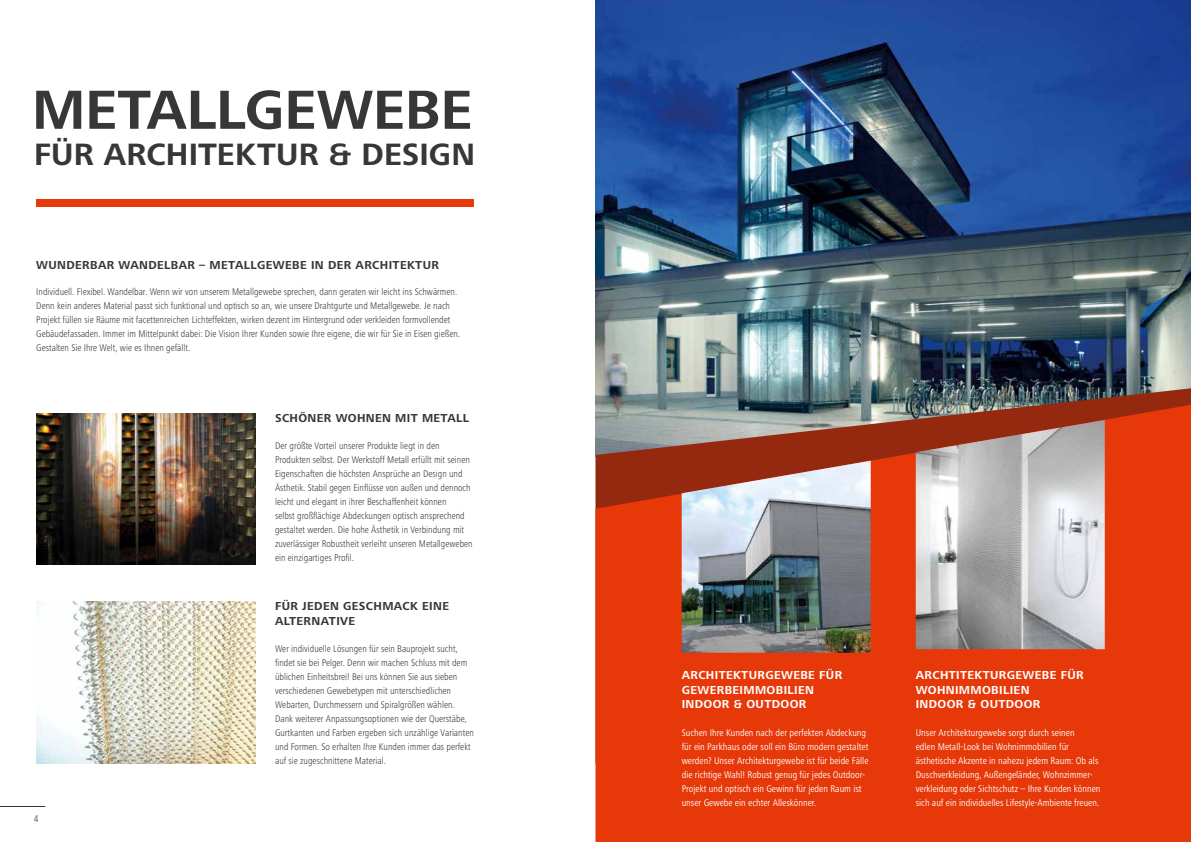
<style>
.page{position:relative;width:1191px;height:842px;background:#fff}
.page>*{position:absolute;margin:0;border:0;box-sizing:border-box;transform-origin:0 0}
.t1{font:700 57px "Frutiger Next LTW1 G";color:#373736}
.t2{font:700 32px "Frutiger Next LTW1 G";letter-spacing:.005em;color:#373736}
.t3{font:700 12px/14.4px "Frutiger Next LTW1 G";letter-spacing:.03em;color:#373736}
.t4{font:700 12px/14.4px "Frutiger Next LTW1 G";letter-spacing:.03em;color:#fff}
.t5{font:300 condensed 10px/14px "Frutiger Next LTW1 G";color:#373736}
.t6{font:condensed 10px/14px "Frutiger Next LTW1 G";color:#fff}
</style>
<div class="page">
<img style="left:36px;top:414px;width:219px;height:150px">
<img style="left:36px;top:602px;width:219px;height:161px">
<img style="left:595px;top:0;width:596px;height:388px">
<hr style="left:0;top:806px;width:45px;height:1px;background:#373736">
<div style="left:36px;top:200px;width:438px;height:7px;background:#e63808"></div>
<img style="left:595px;top:388px;width:596px;height:17px">
<svg style="left:595px;top:405px;width:596px;height:437px;background:#da3d12"></svg>
<img style="left:681px;top:461px;width:189px;height:192px">
<img style="left:915px;top:420px;width:189px;height:229px">
<svg style="left:595px;top:6px;width:8px;height:7px"></svg>
<h1 class="t1" style="left:32px;top:77px;width:442px">METALLGEWEBE</h1>
<h2 class="t2" style="left:34px;top:136px;width:442px">FÜR ARCHITEKTUR &amp; DESIGN</h2>
<p class="t3" style="left:36px;top:258px;width:404px">WUNDERBAR WANDELBAR – METALLGEWEBE IN DER ARCHITEKTUR</p>
<p class="t5" style="left:36px;top:285px;width:425px">Individuell. Flexibel. Wandelbar. Wenn wir von unserem Metallgewebe sprechen, dann geraten wir leicht ins Schwärmen.<br>Denn kein anderes Material passt sich funktional und optisch so an, wie unsere Drahtgurte und Metallgewebe. Je nach Projekt füllen sie Räume mit facettenreichen Lichteffekten, wirken dezent im Hintergrund oder verkleiden formvollendet Gebäudefassaden. Immer im Mittelpunkt dabei: Die Vision Ihrer Kunden sowie Ihre eigene, die wir für Sie in Eisen gießen.<br>Gestalten Sie Ihre Welt, wie es Ihnen gefällt.</p>
<p class="t5" style="left:34px;top:811px;width:6px">4</p>
<p class="t3" style="left:275px;top:412px;width:196px">SCHÖNER WOHNEN MIT METALL</p>
<p class="t5" style="left:275px;top:439px;width:199px">Der größte Vorteil unserer Produkte liegt in den Produkten selbst. Der Werkstoff Metall erfüllt mit seinen Eigenschaften die höchsten Ansprüche an Design und Ästhetik. Stabil gegen Einflüsse von außen und dennoch leicht und elegant in ihrer Beschaffenheit können<br>selbst großflächige Abdeckungen optisch ansprechend gestaltet werden. Die hohe Ästhetik in Verbindung mit zuverlässiger Robustheit verleiht unseren Metallgeweben ein einzigartiges Profil.</p>
<p class="t3" style="left:275px;top:599px;width:175px">FÜR JEDEN GESCHMACK EINE<br>ALTERNATIVE</p>
<p class="t5" style="left:275px;top:642px;width:200px">Wer individuelle Lösungen für sein Bauprojekt sucht, findet sie bei Pelger. Denn wir machen Schluss mit dem üblichen Einheitsbrei! Bei uns können Sie aus sieben verschiedenen Gewebetypen mit unterschiedlichen Webarten, Durchmessern und Spiralgrößen wählen.<br>Dank weiterer Anpassungsoptionen wie der Querstäbe, Gurtkanten und Farben ergeben sich unzählige Varianten und Formen. So erhalten Ihre Kunden immer das perfekt auf sie zugeschnittene Material.</p>
<p class="t4" style="left:681px;top:669px;width:162px">ARCHITEKTURGEWEBE FÜR<br>GEWERBEIMMOBILIEN<br>INDOOR &amp; OUTDOOR</p>
<p class="t6" style="left:681px;top:726px;width:188px">Suchen Ihre Kunden nach der perfekten Abdeckung für ein Parkhaus oder soll ein Büro modern gestaltet werden? Unser Architekturgewebe ist für beide Fälle die richtige Wahl! Robust genug für jedes Outdoor-Projekt und optisch ein Gewinn für jeden Raum ist unser Gewebe ein echter Alleskönner.</p>
<p class="t4" style="left:915px;top:669px;width:169px">ARCHTITEKTURGEWEBE FÜR<br>WOHNIMMOBILIEN<br>INDOOR &amp; OUTDOOR</p>
<p class="t6" style="left:915px;top:726px;width:186px">Unser Architekturgewebe sorgt durch seinen<br>edlen Metall-Look bei Wohnimmobilien für ästhetische Akzente in nahezu jedem Raum: Ob als Duschverkleidung, Außengeländer, Wohnzimmer&shy;verkleidung oder Sichtschutz – Ihre Kunden können sich auf ein individuelles Lifestyle-Ambiente freuen.</p>
</div>
